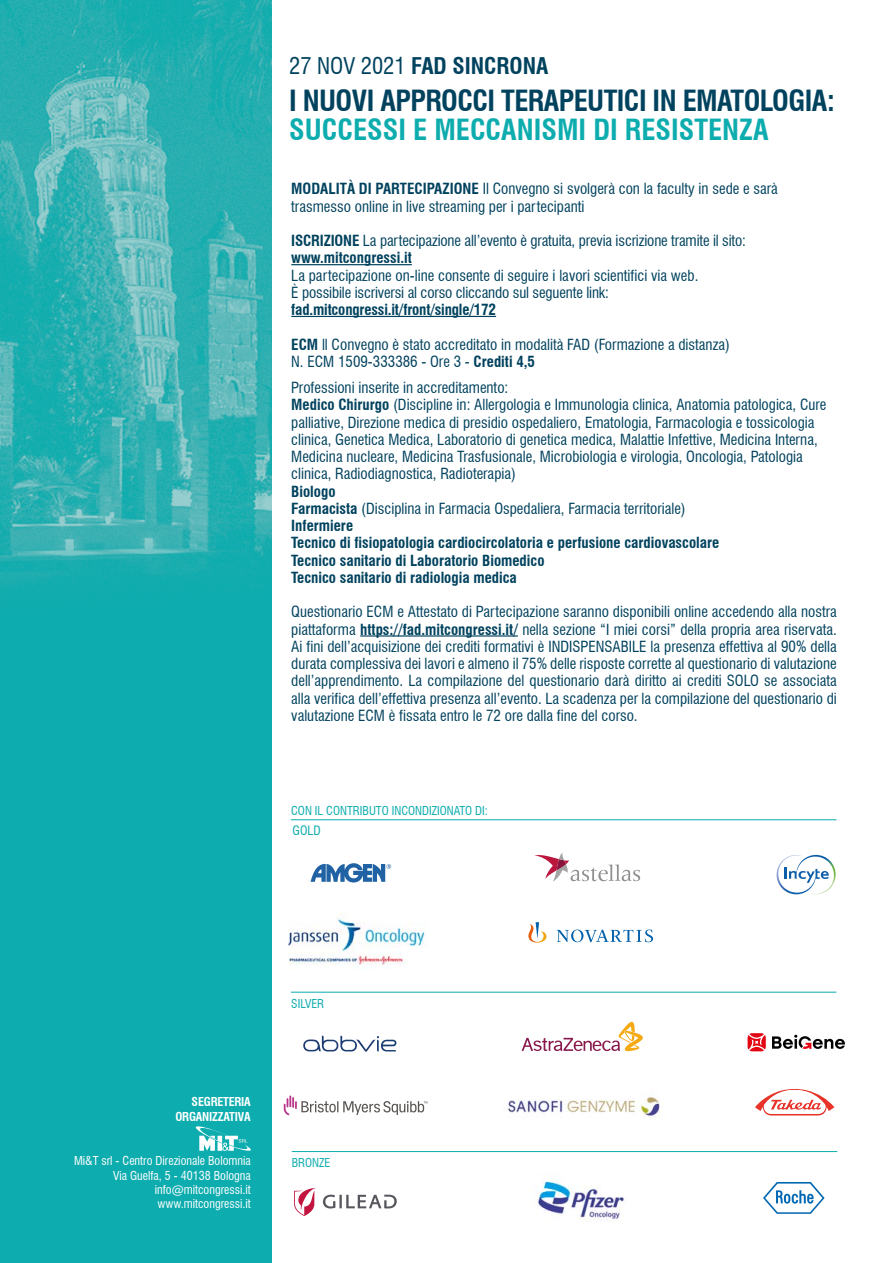
<style>
.page{position:relative;width:893px;height:1263px;background:#fff}
.page>*{position:absolute;margin:0;border:0;box-sizing:border-box;transform-origin:0 0}
.t1{font:700 condensed 28.5px "Swiss 721 BT";letter-spacing:-.02em;color:#00425e}
.t2{font:700 condensed 28.5px "Swiss 721 BT";color:#0dacae}
.t3{font:700 condensed 22.5px "Swiss 721 BT";color:#00425e}
.t4{font:condensed 15px/17.2px "Swiss 721 BT";color:#00425e}
.t5{font:700 condensed 15px/17.2px "Swiss 721 BT";color:#00425e}
.t6{font:condensed 12.6px "Swiss 721 BT";color:#0dacae}
.t7{font:condensed 12px/14.4px "Swiss 721 BT";color:#fff;text-align:right}
.t8{font:condensed 12px "Swiss 721 BT";color:#0dacae}
.t9{font:700 condensed 12px/15px "Swiss 721 BT";letter-spacing:-.015em;color:#fff;text-align:right}
.s1{font-weight:400}
.s2{font-weight:700}
</style>
<div class="page">
<img style="left:0;top:0;width:271px;height:525px">
<div style="left:0;top:525px;width:271px;height:738px;background:#0dacae"></div>
<hr style="left:291px;top:264px;width:121px;height:1px;background:#00425e">
<hr style="left:291px;top:316px;width:205px;height:1px;background:#00425e">
<hr style="left:360px;top:635px;width:158px;height:2px;background:#00425e">
<svg style="left:195px;top:1126px;width:56px;height:25px"></svg>
<svg style="left:535px;top:853px;width:105px;height:28px"></svg>
<img style="left:288px;top:918px;width:137px;height:47px">
<svg style="left:528px;top:922px;width:125px;height:20px"></svg>
<svg style="left:311px;top:863px;width:80px;height:19px"></svg>
<svg style="left:776px;top:854px;width:60px;height:41px"></svg>
<svg style="left:522px;top:1022px;width:121px;height:29px"></svg>
<svg style="left:284px;top:1095px;width:143px;height:20px"></svg>
<svg style="left:755px;top:1089px;width:79px;height:26px"></svg>
<svg style="left:303px;top:1036px;width:93px;height:16px"></svg>
<img style="left:508px;top:1097px;width:155px;height:20px">
<svg style="left:763px;top:1182px;width:61px;height:32px"></svg>
<svg style="left:294px;top:1188px;width:21px;height:28px"></svg>
<svg style="left:323px;top:1194px;width:74px;height:15px"></svg>
<img style="left:537px;top:1173px;width:87px;height:48px">
<hr style="left:291px;top:819px;width:545px;height:1px;background:#0dacae">
<hr style="left:291px;top:992px;width:545px;height:1px;background:#0dacae">
<hr style="left:292px;top:1151px;width:545px;height:1px;background:#0dacae">
<svg style="left:748px;top:1033px;width:18px;height:18px"></svg>
<svg style="left:772px;top:1035px;width:73px;height:14px"></svg>
<h2 class="t3" style="left:289px;top:52px;width:261px"><span class="s1">27 NOV 2021</span> FAD SINCRONA</h2>
<h1 class="t1" style="left:289px;top:84px;width:547px">I NUOVI APPROCCI TERAPEUTICI IN EMATOLOGIA:</h1>
<h1 class="t2" style="left:289px;top:112px;width:481px">SUCCESSI E MECCANISMI DI RESISTENZA</h1>
<p class="t4" style="left:291px;top:180px;width:488px"><span class="s2">MODALITÀ DI PARTECIPAZIONE</span> Il Convegno si svolgerà con la faculty in sede e sarà trasmesso online in live streaming per i partecipanti</p>
<p class="t4" style="left:291px;top:232px;width:456px"><span class="s2">ISCRIZIONE</span> La partecipazione all’evento è gratuita, previa iscrizione tramite il sito: <span class="s2">www.mitcongressi.it</span></p>
<p class="t4" style="left:291px;top:266px;width:409px">La partecipazione on-line consente di seguire i lavori scientifici via web.<br>È possibile iscriversi al corso cliccando sul seguente link:</p>
<p class="t5" style="left:291px;top:301px;width:206px">fad.mitcongressi.it/front/single/172</p>
<p class="t4" style="left:291px;top:335px;width:440px"><span class="s2">ECM</span> ll Convegno è stato accreditato in modalità FAD (Formazione a distanza)<br>N. ECM 1509-333386 - Ore 3 - <span class="s2">Crediti 4,5</span></p>
<p class="t4" style="left:291px;top:379px;width:537px">Professioni inserite in accreditamento:<br><span class="s2">Medico Chirurgo</span> (Discipline in: Allergologia e Immunologia clinica, Anatomia patologica, Cure palliative, Direzione medica di presidio ospedaliero, Ematologia, Farmacologia e tossicologia clinica, Genetica Medica, Laboratorio di genetica medica, Malattie Infettive, Medicina Interna, Medicina nucleare, Medicina Trasfusionale, Microbiologia e virologia, Oncologia, Patologia clinica, Radiodiagnostica, Radioterapia)</p>
<p class="t5" style="left:291px;top:482px;width:430px">Biologo<br>Farmacista <span class="s1">(Disciplina in Farmacia Ospedaliera, Farmacia territoriale)<br></span>Infermiere<br>Tecnico di fisiopatologia cardiocircolatoria e perfusione cardiovascolare Tecnico sanitario di Laboratorio Biomedico<br>Tecnico sanitario di radiologia medica</p>
<p class="t4" style="left:291px;top:603px;width:547px;text-align:justify">Questionario ECM e Attestato di Partecipazione saranno disponibili online accedendo alla nostra piattaforma <span class="s2">https://fad.mitcongressi.it/</span> nella sezione “I miei corsi” della propria area riservata.<br>Ai fini dell’acquisizione dei crediti formativi è INDISPENSABILE la presenza effettiva al 90% della durata complessiva dei lavori e almeno il 75% delle risposte corrette al questionario di valutazione dell’apprendimento. La compilazione del questionario darà diritto ai crediti SOLO se associata alla verifica dell’effettiva presenza all’evento. La scadenza per la compilazione del questionario di valutazione ECM è fissata entro le 72 ore dalla fine del corso.</p>
<p class="t8" style="left:291px;top:803px;width:198px">CON IL CONTRIBUTO INCONDIZIONATO DI:</p>
<p class="t6" style="left:293px;top:822px;width:30px">GOLD</p>
<p class="t9" style="left:175px;top:1094px;width:77px">SEGRETERIA<br>ORGANIZZATIVA</p>
<p class="t7" style="left:74px;top:1153px;width:178px">Mi&amp;T srl - Centro Direzionale Bolomnia<br>Via Guelfa, 5 - 40138 Bologna info@mitcongressi.it www.mitcongressi.it</p>
<p class="t8" style="left:291px;top:996px;width:34px">SILVER</p>
<p class="t8" style="left:292px;top:1155px;width:40px">BRONZE</p>
</div>
